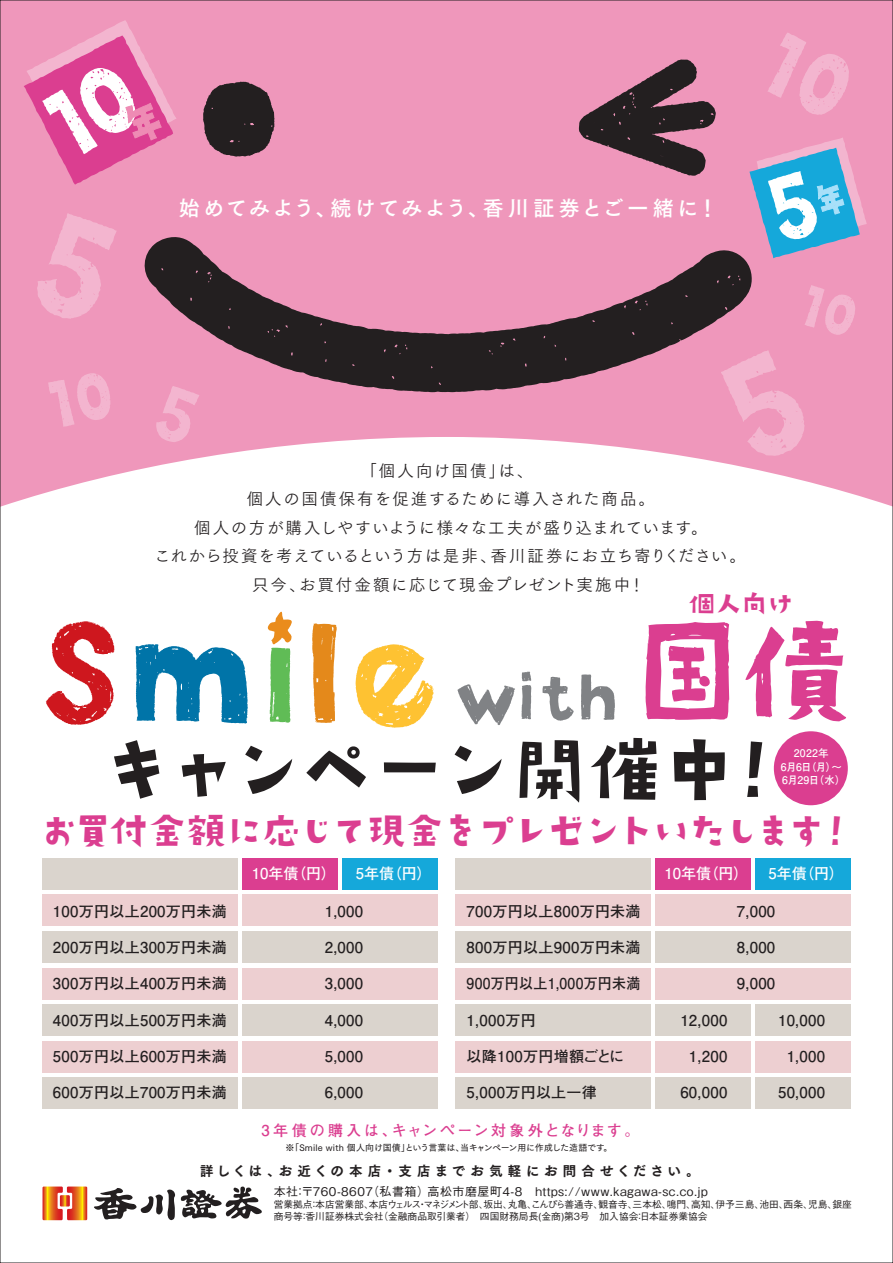
<style>
.page{position:relative;width:893px;height:1263px;background:#fff}
.page>*{position:absolute;margin:0;border:0;box-sizing:border-box;transform-origin:0 0}
.t1{font:81px "DS kirigirisu";letter-spacing:-.115em;color:#231f20}
.t2{font:42px "DS kirigirisu";letter-spacing:-.15em;color:#db3e90}
.t3{font:28.35px "DS kirigirisu";color:#db3e90}
.t4{font:21px "Tsuku Go Pro B";letter-spacing:.115em;color:#fff}
.t5{font:16.5px/28.5px "Tsuku Go Pro R";letter-spacing:.065em;color:#231f20;text-align:center}
.t6{font:700 15px "Futo Go B101 Pro";letter-spacing:.02em;color:#231f20}
.t7{font:700 15px "Futo Go B101 Pro";color:#fff}
.t8{font:700 15px "Futo Go B101 Pro";letter-spacing:.155em;color:#db3e90}
.t9{font:700 15px "Futo Go B101 Pro";letter-spacing:.02em;color:#231f20;scale:.93 1}
.t10{font:13.5px "Tsuku Go Pro E";letter-spacing:.335em;color:#231f20}
.t11{font:500 12px "Gothic BBB Pro";letter-spacing:.04em;color:#231f20}
.t12{font:700 10.5px/13.5px "Futo Go B101 Pro";letter-spacing:-.05em;color:#fff;text-align:center}
.t13{font:500 9.75px/11.7px "Gothic BBB Pro";color:#231f20}
.t14{font:9px "Tsuku Go Pro D";letter-spacing:-.02em;color:#231f20}
</style>
<div class="page">
<div style="left:242px;top:1041px;width:196px;height:31px;background:#edcfd1"></div>
<div style="left:242px;top:1077px;width:196px;height:32px;background:#dad4cd"></div>
<div style="left:242px;top:968px;width:196px;height:31px;background:#edcfd1"></div>
<div style="left:242px;top:1004px;width:196px;height:32px;background:#dad4cd"></div>
<div style="left:242px;top:858px;width:96px;height:31px;background:#db3e90"></div>
<div style="left:342px;top:858px;width:96px;height:31px;background:#15a8da"></div>
<div style="left:242px;top:895px;width:196px;height:31px;background:#edcfd1"></div>
<div style="left:242px;top:931px;width:196px;height:32px;background:#dad4cd"></div>
<svg style="left:94px;top:1188px;width:81px;height:32px"></svg>
<svg style="left:181px;top:1186px;width:81px;height:33px"></svg>
<svg style="left:43px;top:1186px;width:44px;height:34px"></svg>
<svg style="left:2px;top:2px;width:889px;height:504px;fill:#ef97bb"></svg>
<svg style="left:203px;top:81px;width:71px;height:76px;background:#4b363e"></svg>
<svg style="left:141px;top:235px;width:611px;height:157px;background:#9e677d"></svg>
<svg style="left:579px;top:59px;width:137px;height:117px;background:#895b6d"></svg>
<svg style="left:356px;top:644px;width:78px;height:84px"></svg>
<svg style="left:312px;top:623px;width:25px;height:100px;background:#e99f46"></svg>
<svg style="left:135px;top:644px;width:113px;height:80px"></svg>
<svg style="left:46px;top:621px;width:69px;height:104px"></svg>
<svg style="left:581px;top:674px;width:34px;height:46px"></svg>
<svg style="left:542px;top:677px;width:32px;height:44px"></svg>
<svg style="left:457px;top:684px;width:58px;height:41px"></svg>
<svg style="left:522px;top:671px;width:9px;height:48px"></svg>
<svg style="left:268px;top:611px;width:24px;height:112px"></svg>
<svg style="left:645px;top:622px;width:84px;height:98px"></svg>
<svg style="left:745px;top:620px;width:101px;height:101px"></svg>
<svg style="left:721px;top:350px;width:83px;height:106px;background:#f0a3c3"></svg>
<svg style="left:37px;top:213px;width:80px;height:106px;background:#f0a3c3"></svg>
<svg style="left:156px;top:386px;width:43px;height:56px;background:#f0a4c3"></svg>
<svg style="left:767px;top:33px;width:82px;height:82px;background:#f0a2c2"></svg>
<svg style="left:48px;top:373px;width:62px;height:54px;background:#f0a4c3"></svg>
<svg style="left:805px;top:285px;width:50px;height:50px;background:#f0a4c3"></svg>
<svg style="left:24px;top:20px;width:153px;height:165px;background:#ea87b5"></svg>
<svg style="left:749px;top:137px;width:118px;height:121px;background:#92aed3"></svg>
<div style="left:43px;top:1077px;width:195px;height:32px;background:#dad4cd"></div>
<div style="left:43px;top:1041px;width:195px;height:31px;background:#edcfd1"></div>
<div style="left:43px;top:1004px;width:195px;height:32px;background:#dad4cd"></div>
<div style="left:43px;top:968px;width:195px;height:31px;background:#edcfd1"></div>
<div style="left:43px;top:931px;width:195px;height:32px;background:#dad4cd"></div>
<div style="left:43px;top:895px;width:195px;height:31px;background:#edcfd1"></div>
<div style="left:43px;top:858px;width:195px;height:31px;background:#dad4cd"></div>
<div style="left:455px;top:1077px;width:196px;height:32px;background:#dad4cd"></div>
<div style="left:455px;top:1041px;width:196px;height:31px;background:#edcfd1"></div>
<div style="left:455px;top:1004px;width:196px;height:32px;background:#dad4cd"></div>
<div style="left:455px;top:968px;width:196px;height:31px;background:#edcfd1"></div>
<div style="left:455px;top:931px;width:196px;height:32px;background:#dad4cd"></div>
<div style="left:455px;top:895px;width:196px;height:31px;background:#edcfd1"></div>
<div style="left:455px;top:858px;width:196px;height:31px;background:#dad4cd"></div>
<div style="left:774px;top:731px;width:74px;height:74px;background:#db3e90;border-radius:50%"></div>
<div style="left:655px;top:1041px;width:95px;height:31px;background:#edcfd1"></div>
<div style="left:655px;top:1077px;width:95px;height:32px;background:#dad4cd"></div>
<div style="left:655px;top:968px;width:195px;height:31px;background:#edcfd1"></div>
<div style="left:655px;top:1004px;width:95px;height:32px;background:#dad4cd"></div>
<div style="left:655px;top:858px;width:95px;height:31px;background:#db3e90"></div>
<div style="left:755px;top:858px;width:95px;height:31px;background:#15a8da"></div>
<div style="left:655px;top:895px;width:195px;height:31px;background:#edcfd1"></div>
<div style="left:655px;top:931px;width:195px;height:32px;background:#dad4cd"></div>
<div style="left:755px;top:1041px;width:95px;height:31px;background:#edcfd1"></div>
<div style="left:755px;top:1077px;width:95px;height:32px;background:#dad4cd"></div>
<div style="left:755px;top:1004px;width:95px;height:32px;background:#dad4cd"></div>
<h3 class="t4" style="left:179px;top:190px;width:541px">始めてみよう、続けてみよう、香川証券とご一緒に！</h3>
<p class="t5" style="left:154px;top:455px;width:593px">「個人向け国債」は、<br>個人の国債保有を促進するために導入された商品。<br>個人の方が購入しやすいように様々な工夫が盛り込まれています。<br>これから投資を考えているという方は是非、香川証券にお立ち寄りください。只今、お買付金額に応じて現金プレゼント実施中！</p>
<h3 class="t3" style="left:688px;top:588px;width:108px">個人向け</h3>
<h1 class="t1" style="left:98px;top:724px;width:698px">キャンペーン開催中！</h1>
<p class="t12" style="left:781px;top:745px;width:66px">2022年<br>6月6日（月）～<br>6月29日（水）</p>
<h2 class="t2" style="left:37px;top:807px;width:821px">お買付金額に応じて現金をプレゼントいたします！</h2>
<p class="t6" style="left:53px;top:899px;width:175px">100万円以上200万円未満</p>
<p class="t6" style="left:53px;top:935px;width:175px">200万円以上300万円未満</p>
<p class="t6" style="left:53px;top:972px;width:175px">300万円以上400万円未満</p>
<p class="t6" style="left:53px;top:1008px;width:175px">400万円以上500万円未満</p>
<p class="t6" style="left:53px;top:1044px;width:175px">500万円以上600万円未満</p>
<p class="t6" style="left:53px;top:1081px;width:175px">600万円以上700万円未満</p>
<p class="t7" style="left:252px;top:861px;width:86px">10年債（円）</p>
<p class="t7" style="left:356px;top:861px;width:77px">5年債（円）</p>
<p class="t7" style="left:664px;top:861px;width:86px">10年債（円）</p>
<p class="t7" style="left:768px;top:861px;width:77px">5年債（円）</p>
<p class="t6" style="left:325px;top:899px;width:40px">1,000</p>
<p class="t6" style="left:325px;top:935px;width:40px">2,000</p>
<p class="t6" style="left:325px;top:972px;width:40px">3,000</p>
<p class="t6" style="left:325px;top:1008px;width:40px">4,000</p>
<p class="t6" style="left:325px;top:1044px;width:40px">5,000</p>
<p class="t6" style="left:325px;top:1081px;width:40px">6,000</p>
<p class="t6" style="left:467px;top:899px;width:175px">700万円以上800万円未満</p>
<p class="t6" style="left:467px;top:935px;width:175px">800万円以上900万円未満</p>
<p class="t9" style="left:467px;top:972px;width:188px">900万円以上1,000万円未満</p>
<p class="t6" style="left:467px;top:1008px;width:71px">1,000万円</p>
<p class="t6" style="left:467px;top:1044px;width:159px">以降100万円増額ごとに</p>
<p class="t6" style="left:467px;top:1081px;width:132px">5,000万円以上一律</p>
<p class="t8" style="left:261px;top:1118px;width:380px">3年債の購入は、キャンペーン対象外となります。</p>
<p class="t14" style="left:285px;top:1140px;width:329px">※「Smile with 個人向け国債」という言葉は、当キャンペーン用に作成した造語です。</p>
<p class="t6" style="left:680px;top:1008px;width:49px">12,000</p>
<p class="t6" style="left:689px;top:1044px;width:40px">1,200</p>
<p class="t6" style="left:680px;top:1081px;width:49px">60,000</p>
<p class="t6" style="left:737px;top:899px;width:40px">7,000</p>
<p class="t6" style="left:737px;top:935px;width:40px">8,000</p>
<p class="t6" style="left:737px;top:972px;width:40px">9,000</p>
<p class="t6" style="left:778px;top:1008px;width:49px">10,000</p>
<p class="t6" style="left:787px;top:1044px;width:40px">1,000</p>
<p class="t6" style="left:778px;top:1081px;width:49px">50,000</p>
<p class="t10" style="left:200px;top:1158px;width:501px">詳しくは、お近くの本店・支店までお気軽にお問合せください。</p>
<p class="t11" style="left:274px;top:1182px;width:436px">本社：〒760-8607（私書箱）高松市磨屋町4-8　https://www.kagawa-sc.co.jp</p>
<p class="t13" style="left:274px;top:1197px;width:580px">営業拠点：本店営業部、本店ウェルス・マネジメント部、坂出、丸亀、こんぴら善通寺、観音寺、三本松、鳴門、高知、伊予三島、池田、西条、児島、銀座商号等：香川証券株式会社（金融商品取引業者）　四国財務局長(金商)第3号　加入協会：日本証券業協会</p>
</div>
